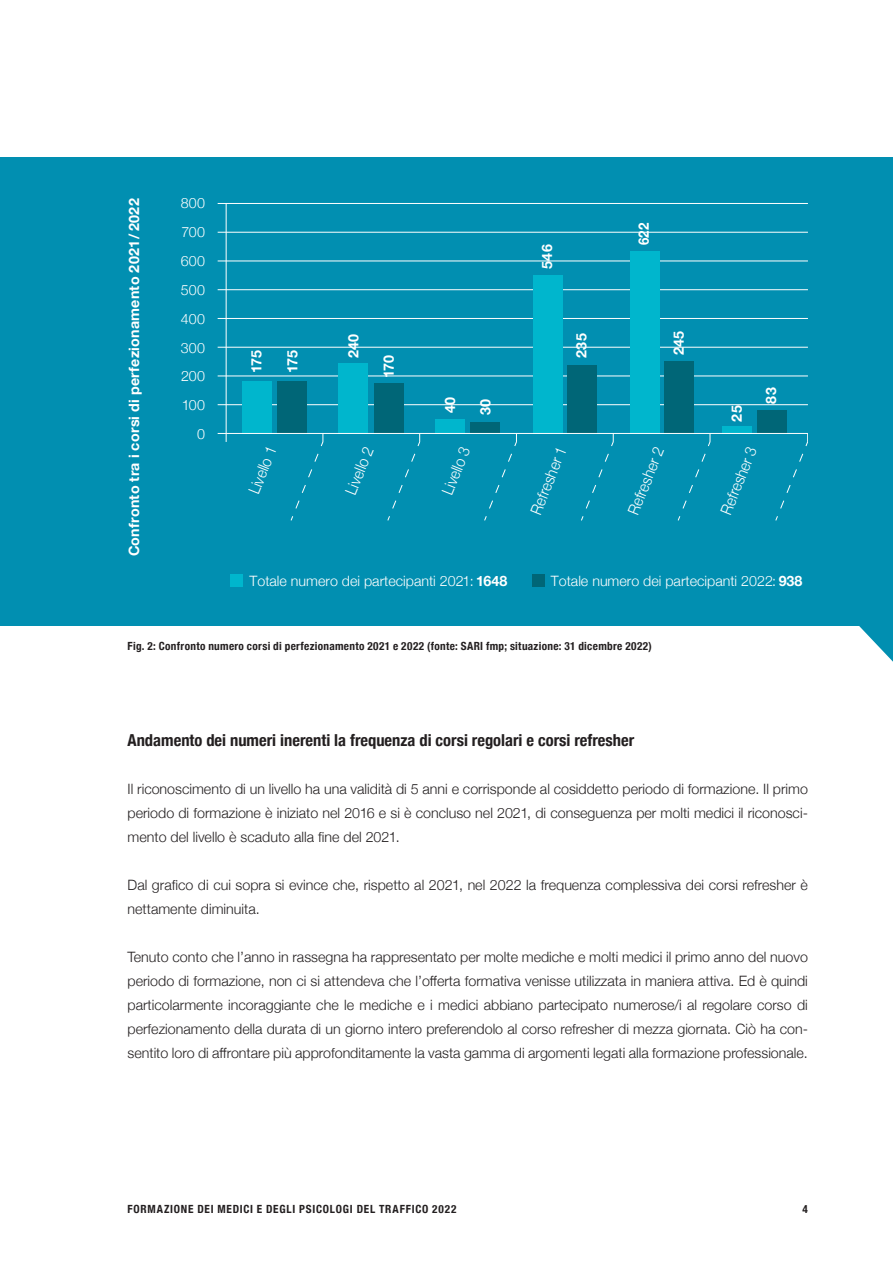
<style>
.page{position:relative;width:893px;height:1263px;background:#fff}
.page>*{position:absolute;margin:0;border:0;box-sizing:border-box;transform-origin:0 0}
.t1{font:700 condensed 16.5px "Helvetica Neue";color:#231f20}
.t2{font:300 15.75px "Helvetica Neue";color:#fff;scale:.92 1}
.t3{font:300 14.25px/24px "Helvetica Neue";color:#231f20;text-align:justify}
.t4{font:300 14.25px "Helvetica Neue";color:#fff}
.t5{font:700 14.25px "Helvetica Neue";letter-spacing:.02em;color:#fff}
.t6{font:700 14.25px "Helvetica Neue";letter-spacing:.02em;color:#fff;scale:.93 1}
.t7{font:700 condensed 11.25px "Helvetica Neue";letter-spacing:.035em;color:#231f20}
.t8{font:700 condensed 11.25px "Helvetica Neue";letter-spacing:.07em;color:#231f20}
.s1{font-weight:700}
</style>
<div class="page">
<div style="left:0;top:157px;width:893px;height:469px;background:#018fb1"></div>
<hr style="left:218px;top:376px;width:590px;height:1px;background:#fff">
<hr style="left:218px;top:347px;width:590px;height:1px;background:#fff">
<hr style="left:218px;top:404px;width:590px;height:1px;background:#fff">
<hr style="left:218px;top:261px;width:590px;height:1px;background:#fff">
<hr style="left:218px;top:289px;width:590px;height:1px;background:#fff">
<hr style="left:218px;top:232px;width:590px;height:1px;background:#fff">
<hr style="left:218px;top:318px;width:590px;height:1px;background:#fff">
<hr style="left:218px;top:203px;width:590px;height:1px;background:#fff">
<hr style="left:226px;top:203px;width:1px;height:230px;background:#fff">
<div style="left:374px;top:383px;width:30px;height:51px;background:#067"></div>
<div style="left:242px;top:381px;width:30px;height:53px;background:#00b6cd"></div>
<div style="left:277px;top:381px;width:30px;height:53px;background:#067"></div>
<div style="left:230px;top:574px;width:13px;height:12px;background:#00b6cd"></div>
<div style="left:532px;top:574px;width:12px;height:12px;background:#067"></div>
<div style="left:339px;top:363px;width:29px;height:71px;background:#00b6cd"></div>
<div style="left:435px;top:420px;width:30px;height:14px;background:#00b6cd"></div>
<div style="left:470px;top:422px;width:30px;height:12px;background:#067"></div>
<div style="left:533px;top:275px;width:29px;height:159px;background:#00b6cd"></div>
<div style="left:567px;top:365px;width:30px;height:69px;background:#067"></div>
<div style="left:664px;top:361px;width:30px;height:73px;background:#067"></div>
<div style="left:630px;top:251px;width:30px;height:183px;background:#00b6cd"></div>
<div style="left:722px;top:426px;width:30px;height:8px;background:#00b6cd"></div>
<div style="left:758px;top:410px;width:29px;height:24px;background:#067"></div>
<hr style="left:218px;top:433px;width:590px;height:1px;background:#fff">
<svg style="left:295px;top:434px;width:29px;height:75px"></svg>
<svg style="left:392px;top:434px;width:28px;height:75px"></svg>
<svg style="left:489px;top:434px;width:28px;height:75px"></svg>
<svg style="left:586px;top:434px;width:28px;height:75px"></svg>
<svg style="left:682px;top:434px;width:29px;height:75px"></svg>
<svg style="left:780px;top:433px;width:28px;height:76px"></svg>
<svg style="left:859px;top:626px;width:34px;height:36px"></svg>
<p class="t5" style="left:123px;top:556px;width:359px;rotate:-90deg">Confronto tra i corsi di perfezionamento 2021/ 2022</p>
<p class="t4" style="left:181px;top:192px;width:26px">800</p>
<p class="t4" style="left:181px;top:220px;width:25px">700</p>
<p class="t4" style="left:181px;top:249px;width:26px">600</p>
<p class="t4" style="left:181px;top:278px;width:26px">500</p>
<p class="t4" style="left:181px;top:307px;width:26px">400</p>
<p class="t4" style="left:181px;top:336px;width:26px">300</p>
<p class="t4" style="left:181px;top:365px;width:25px">200</p>
<p class="t4" style="left:182px;top:394px;width:25px">100</p>
<p class="t4" style="left:197px;top:422px;width:9px">0</p>
<p class="t5" style="left:536px;top:269px;width:26px;rotate:-90deg">546</p>
<p class="t6" style="left:632px;top:245px;width:26px;rotate:-90deg">622</p>
<p class="t5" style="left:245px;top:373px;width:24px;rotate:-90deg">175</p>
<p class="t5" style="left:281px;top:373px;width:24px;rotate:-90deg">175</p>
<p class="t5" style="left:342px;top:358px;width:26px;rotate:-90deg">240</p>
<p class="t5" style="left:378px;top:378px;width:25px;rotate:-90deg">170</p>
<p class="t5" style="left:439px;top:413px;width:18px;rotate:-90deg">40</p>
<p class="t5" style="left:474px;top:415px;width:18px;rotate:-90deg">30</p>
<p class="t5" style="left:570px;top:358px;width:26px;rotate:-90deg">235</p>
<p class="t5" style="left:668px;top:355px;width:26px;rotate:-90deg">245</p>
<p class="t5" style="left:726px;top:422px;width:18px;rotate:-90deg">25</p>
<p class="t5" style="left:760px;top:404px;width:18px;rotate:-90deg">83</p>
<p class="t2" style="left:241px;top:488px;width:56px;rotate:-68deg">Livello 1</p>
<p class="t2" style="left:338px;top:489px;width:56px;rotate:-68deg">Livello 2</p>
<p class="t2" style="left:435px;top:489px;width:56px;rotate:-68deg">Livello 3</p>
<p class="t2" style="left:523px;top:509px;width:79px;rotate:-68deg">Refresher 1</p>
<p class="t2" style="left:621px;top:509px;width:79px;rotate:-68deg">Refresher 2</p>
<p class="t2" style="left:713px;top:509px;width:79px;rotate:-68deg">Refresher 3</p>
<p class="t4" style="left:250px;top:570px;width:259px">Totale numero dei partecipanti 2021: <span class="s1">1648</span></p>
<p class="t4" style="left:551px;top:570px;width:253px">Totale numero dei partecipanti 2022: <span class="s1">938</span></p>
<p class="t7" style="left:128px;top:636px;width:526px">Fig. 2: Confronto numero corsi di perfezionamento 2021 e 2022 (fonte: SARI fmp; situazione: 31 dicembre 2022)</p>
<p class="t1" style="left:128px;top:726px;width:508px">Andamento dei numeri inerenti la frequenza di corsi regolari e corsi refresher</p>
<p class="t3" style="left:128px;top:776px;width:682px">Il riconoscimento di un livello ha una validità di 5 anni e corrisponde al cosiddetto periodo di formazione. Il primo periodo di formazione è iniziato nel 2016 e si è concluso nel 2021, di conseguenza per molti medici il riconosci&shy;mento del livello è scaduto alla fine del 2021.</p>
<p class="t3" style="left:128px;top:872px;width:682px">Dal grafico di cui sopra si evince che, rispetto al 2021, nel 2022 la frequenza complessiva dei corsi refresher è nettamente diminuita.</p>
<p class="t3" style="left:128px;top:944px;width:682px">Tenuto conto che l’anno in rassegna ha rappresentato per molte mediche e molti medici il primo anno del nuovo periodo di formazione, non ci si attendeva che l’offerta formativa venisse utilizzata in maniera attiva. Ed è quindi particolarmente incoraggiante che le mediche e i medici abbiano partecipato numerose/i al regolare corso di perfezionamento della durata di un giorno intero preferendolo al corso refresher di mezza giornata. Ciò ha con&shy;sentito loro di affrontare più approfonditamente la vasta gamma di argomenti legati alla formazione professionale.</p>
<p class="t8" style="left:128px;top:1199px;width:331px">FORMAZIONE DEI MEDICI E DEGLI PSICOLOGI DEL TRAFFICO 2022</p>
<p class="t7" style="left:802px;top:1199px;width:7px">4</p>
</div>
